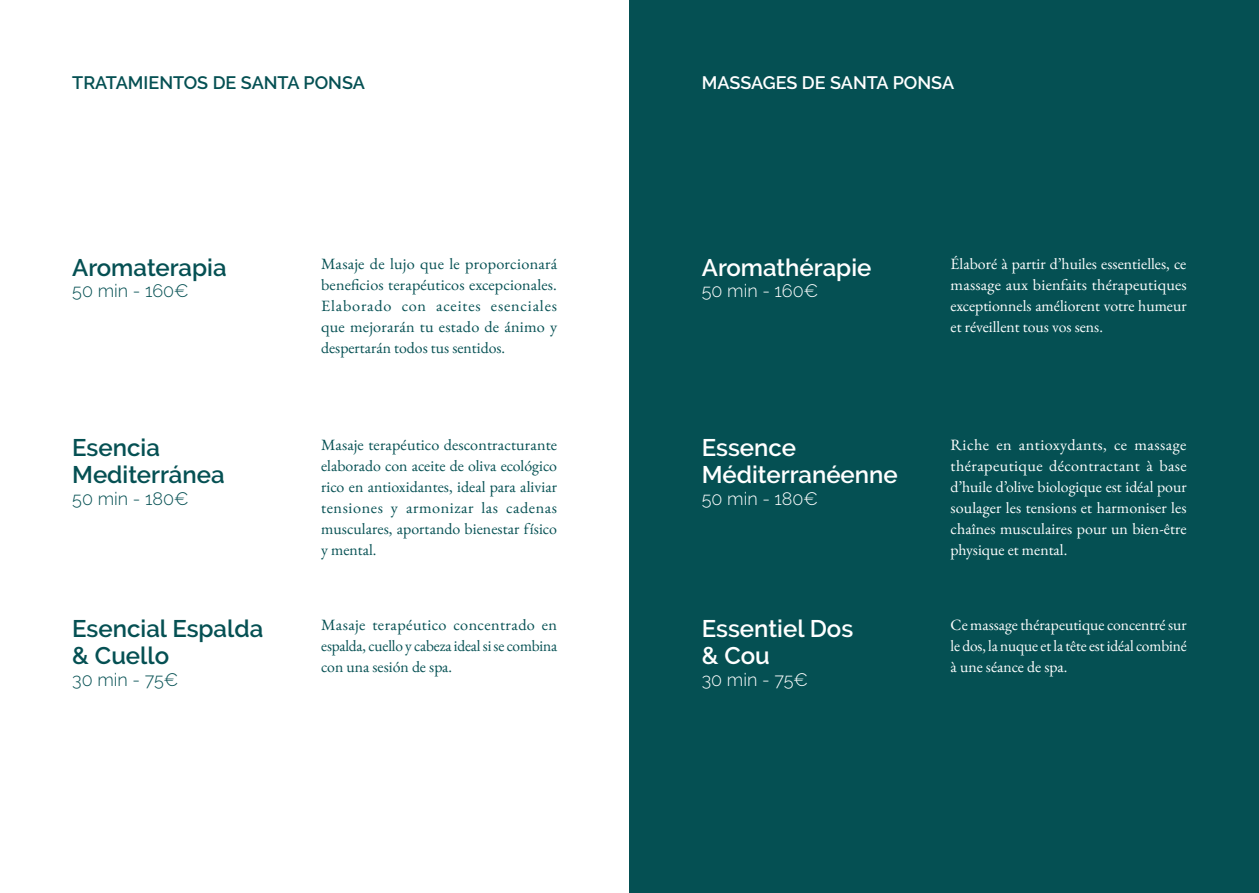
<style>
.page{position:relative;width:1259px;height:893px;background:#fff}
.page>*{position:absolute;margin:0;border:0;box-sizing:border-box;transform-origin:0 0}
.Style_de_paragraphe_1{font:600 24px/27px "Raleway";color:#055053}
.Style_de_paragraphe_1-2{font:600 24px/27px "Raleway";color:#fff}
.Style_de_paragraphe_1-3{font:300 18px "Raleway";color:#fff}
.Style_de_paragraphe_1-4{font:300 18px "Raleway";color:#055053}
.Style_de_paragraphe_1-5{font:600 18px "Raleway";color:#055053}
.Style_de_paragraphe_1-6{font:600 18px "Raleway";color:#fff}
.Style_de_paragraphe_1-7{font:15.75px/21px "EB Garamond";color:#055053;text-align:justify}
.Style_de_paragraphe_1-8{font:15.75px/21px "EB Garamond";color:#fff;text-align:justify}
</style>
<div class="page">
<div style="left:629px;top:0;width:630px;height:893px;background:#055053"></div>
<p class="Style_de_paragraphe_1-5" style="left:72px;top:73px;width:294px">TRATAMIENTOS DE SANTA PONSA</p>
<p class="Style_de_paragraphe_1" style="left:72px;top:254px;width:156px">Aromaterapia</p>
<p class="Style_de_paragraphe_1-4" style="left:72px;top:280px;width:118px">50 min - 160€</p>
<p class="Style_de_paragraphe_1" style="left:72px;top:434px;width:154px">Esencia<br>Mediterránea</p>
<p class="Style_de_paragraphe_1-4" style="left:72px;top:488px;width:118px">50 min - 180€</p>
<p class="Style_de_paragraphe_1" style="left:72px;top:615px;width:192px">Esencial Espalda &amp; Cuello</p>
<p class="Style_de_paragraphe_1-4" style="left:72px;top:669px;width:108px">30 min - 75€</p>
<p class="Style_de_paragraphe_1-7" style="left:321px;top:253px;width:238px">Masaje de lujo que le proporcionará beneficios terapéuticos excepcionales.<br>Elaborado con aceites esenciales que mejorarán tu estado de ánimo y despertarán todos tus sentidos.</p>
<p class="Style_de_paragraphe_1-7" style="left:321px;top:434px;width:237px">Masaje terapéutico descontracturante elaborado con aceite de oliva ecológico rico en antioxidantes, ideal para aliviar tensiones y armonizar las cadenas musculares, aportando bienestar físico y mental.</p>
<p class="Style_de_paragraphe_1-7" style="left:321px;top:615px;width:238px">Masaje terapéutico concentrado en espalda, cuello y cabeza ideal si se combina con una sesión de spa.</p>
<p class="Style_de_paragraphe_1-6" style="left:702px;top:73px;width:254px">MASSAGES DE SANTA PONSA</p>
<p class="Style_de_paragraphe_1-2" style="left:702px;top:254px;width:171px">Aromathérapie</p>
<p class="Style_de_paragraphe_1-3" style="left:702px;top:280px;width:118px">50 min - 160€</p>
<p class="Style_de_paragraphe_1-2" style="left:702px;top:434px;width:198px">Essence<br>Méditerranéenne</p>
<p class="Style_de_paragraphe_1-3" style="left:702px;top:488px;width:118px">50 min - 180€</p>
<p class="Style_de_paragraphe_1-2" style="left:702px;top:615px;width:153px">Essentiel Dos &amp; Cou</p>
<p class="Style_de_paragraphe_1-3" style="left:702px;top:669px;width:108px">30 min - 75€</p>
<p class="Style_de_paragraphe_1-8" style="left:950px;top:253px;width:238px">Élaboré à partir d’huiles essentielles, ce massage aux bienfaits thérapeutiques exceptionnels améliorent votre humeur et réveillent tous vos sens.</p>
<p class="Style_de_paragraphe_1-8" style="left:950px;top:434px;width:238px">Riche en antioxydants, ce massage thérapeutique décontractant à base d’huile d’olive biologique est idéal pour soulager les tensions et harmoniser les chaînes musculaires pour un bien-être physique et mental.</p>
<p class="Style_de_paragraphe_1-8" style="left:950px;top:615px;width:238px">Ce massage thérapeutique concentré sur le dos, la nuque et la tête est idéal combiné à une séance de spa.</p>
</div>
